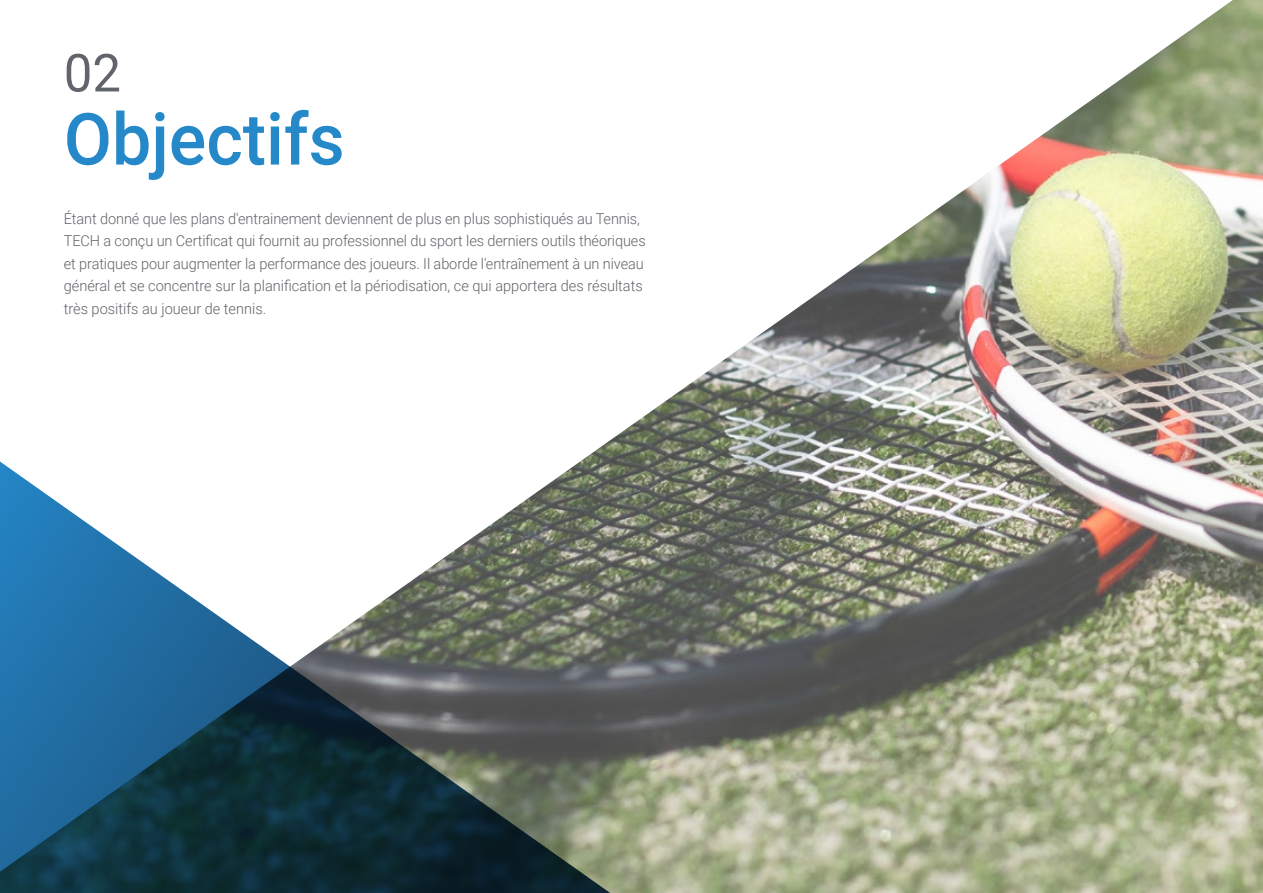
<style>
.page{position:relative;width:1263px;height:893px;background:#fff}
.page>*{position:absolute;margin:0;border:0;box-sizing:border-box;transform-origin:0 0}
.t1{font:500 72px "Roboto";color:#2488c9}
.t2{font:52.5px "Roboto";color:#61646a}
.t3{font:300 15px/22.5px "Roboto";letter-spacing:-.005em;color:#61646a}
</style>
<div class="page">
<img style="left:602px;top:0;width:661px;height:893px">
<svg style="left:0;top:446px;width:640px;height:447px"></svg>
<h2 class="t2" style="left:64px;top:36px;width:59px">02</h2>
<h1 class="t1" style="left:64px;top:89px;width:282px">Objectifs</h1>
<p class="t3" style="left:64px;top:207px;width:583px">Étant donné que les plans d'entrainement deviennent de plus en plus sophistiqués au Tennis, TECH a conçu un Certificat qui fournit au professionnel du sport les derniers outils théoriques et pratiques pour augmenter la performance des joueurs. Il aborde l'entraînement à un niveau général et se concentre sur la planification et la périodisation, ce qui apportera des résultats très positifs au joueur de tennis.</p>
</div>
